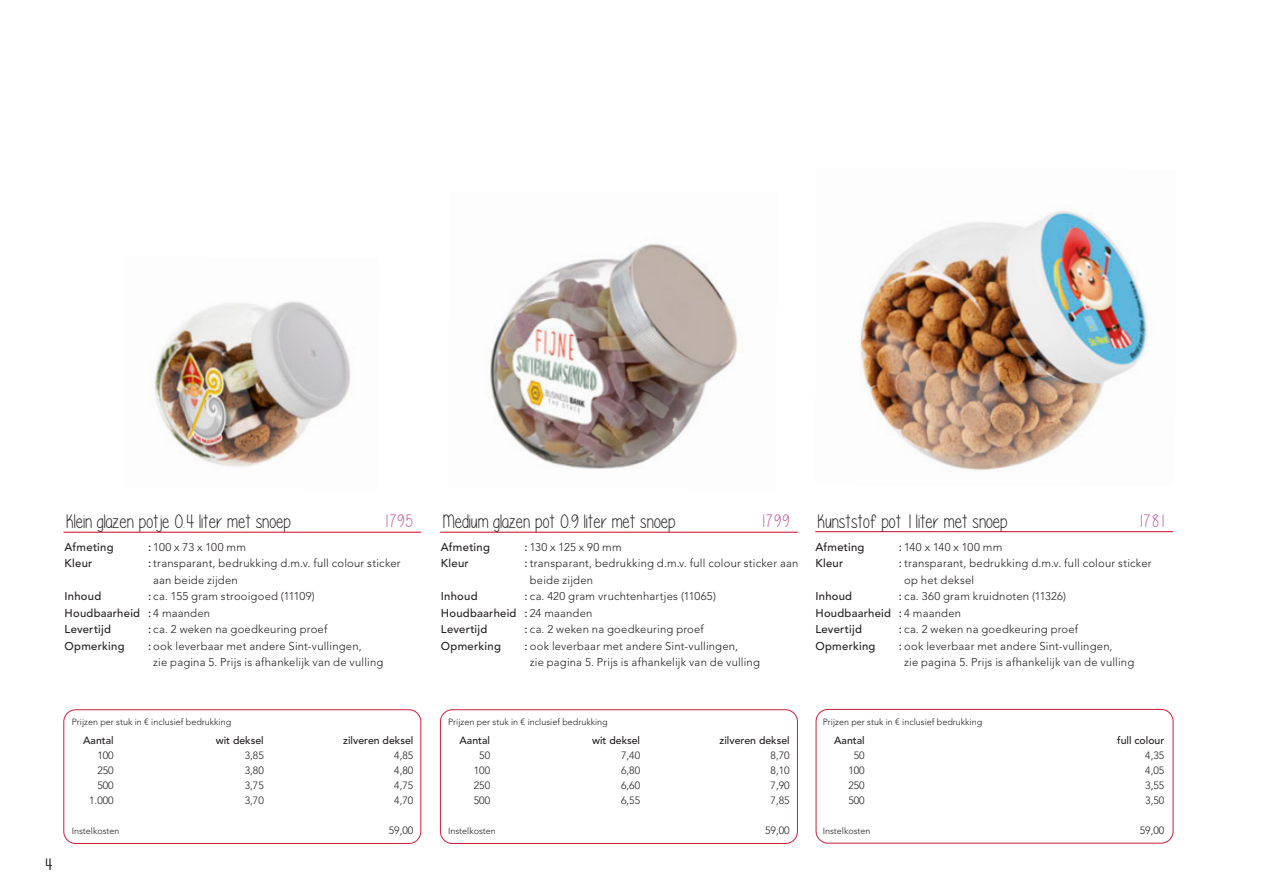
<style>
.page{position:relative;width:1263px;height:893px;background:#fff}
.page>*{position:absolute;margin:0;border:0;box-sizing:border-box;transform-origin:0 0}
.Naam{font:19.5px "Please write me a song";color:#231f20}
.Nummer{font:18px "Please write me a song";letter-spacing:.03em;color:#be529f}
.t1{font:16.5px "Please write me a song";color:#231f20}
.Omschrijving{font:300 11.25px/16.5px "Avenir LT Std";letter-spacing:.02em;color:#231f20}
.Afmeting{font:500 11.25px "Avenir LT Std";letter-spacing:.02em;color:#231f20}
.Omschrijving-2{font:500 11.25px "Avenir LT Std";letter-spacing:.02em;color:#231f20}
.Prijzen{font:300 10.5px "Avenir LT Std";color:#231f20}
.Prijzen-2{font:500 10.5px "Avenir LT Std";color:#231f20}
.Per_stuk{font:300 9px "Avenir LT Std";color:#231f20}
.s1{font-weight:500}
.s2{font-weight:300}
</style>
<div class="page">
<img style="left:490px;top:243px;width:248px;height:226px">
<img style="left:154px;top:301px;width:197px;height:166px">
<img style="left:860px;top:211px;width:288px;height:260px">
<div style="left:63px;top:709px;width:358px;height:135px;border:1px solid #d01e39;border-radius:12px"></div>
<hr style="left:63px;top:532px;width:358px;height:1px;background:#d01e39">
<div style="left:440px;top:709px;width:358px;height:135px;border:1px solid #d01e39;border-radius:12px"></div>
<hr style="left:440px;top:532px;width:358px;height:1px;background:#d01e39">
<div style="left:816px;top:709px;width:357px;height:134px;border:1px solid #d01e39;border-radius:12px"></div>
<hr style="left:815px;top:531px;width:358px;height:1px;background:#d01e39">
<p class="Nummer" style="left:384px;top:511px;width:31px">1795</p>
<p class="Nummer" style="left:760px;top:512px;width:31px">1799</p>
<p class="Nummer" style="left:1138px;top:511px;width:28px">1781</p>
<p class="Naam" style="left:66px;top:511px;width:227px">Klein glazen potje 0.4 liter met snoep</p>
<p class="Naam" style="left:443px;top:511px;width:235px">Medium glazen pot 0.9 liter met snoep</p>
<p class="Naam" style="left:818px;top:511px;width:192px">Kunststof pot 1 liter met snoep</p>
<p class="Afmeting" style="left:65px;top:540px;width:51px">Afmeting</p>
<p class="Afmeting" style="left:65px;top:557px;width:29px">Kleur</p>
<p class="Afmeting" style="left:65px;top:590px;width:38px">Inhoud</p>
<p class="Afmeting" style="left:65px;top:623px;width:48px">Levertijd</p>
<p class="Afmeting" style="left:65px;top:639px;width:62px">Opmerking</p>
<p class="Omschrijving" style="left:148px;top:539px;width:99px"><span class="s1">:</span> 100 x 73 x 100 mm</p>
<p class="Omschrijving" style="left:153px;top:555px;width:249px;text-indent:-5px"><span class="s1">:</span> transparant, bedrukking d.m.v. full colour sticker aan beide zijden</p>
<p class="Omschrijving" style="left:148px;top:588px;width:168px"><span class="s1">:</span> ca. 155 gram strooigoed (11109)</p>
<p class="Omschrijving-2" style="left:65px;top:606px;width:147px">Houdbaarheid : <span class="s2">4 maanden</span></p>
<p class="Omschrijving" style="left:148px;top:621px;width:181px"><span class="s1">:</span> ca. 2 weken na goedkeuring proef</p>
<p class="Omschrijving" style="left:148px;top:638px;width:215px"><span class="s1">:</span> ook leverbaar met andere Sint-vullingen,</p>
<p class="Omschrijving" style="left:153px;top:654px;width:232px">zie pagina 5. Prijs is afhankelijk van de vulling</p>
<p class="Afmeting" style="left:441px;top:540px;width:51px">Afmeting</p>
<p class="Afmeting" style="left:441px;top:557px;width:29px">Kleur</p>
<p class="Afmeting" style="left:441px;top:590px;width:38px">Inhoud</p>
<p class="Afmeting" style="left:441px;top:623px;width:48px">Levertijd</p>
<p class="Afmeting" style="left:441px;top:639px;width:62px">Opmerking</p>
<p class="Omschrijving" style="left:524px;top:539px;width:99px"><span class="s1">:</span> 130 x 125 x 90 mm</p>
<p class="Omschrijving" style="left:530px;top:555px;width:270px;text-indent:-5px"><span class="s1">:</span> transparant, bedrukking d.m.v. full colour sticker aan beide zijden</p>
<p class="Omschrijving" style="left:524px;top:588px;width:193px"><span class="s1">:</span> ca. 420 gram vruchtenhartjes (11065)</p>
<p class="Omschrijving-2" style="left:441px;top:606px;width:153px">Houdbaarheid : <span class="s2">24 maanden</span></p>
<p class="Omschrijving" style="left:524px;top:621px;width:181px"><span class="s1">:</span> ca. 2 weken na goedkeuring proef</p>
<p class="Omschrijving" style="left:524px;top:638px;width:215px"><span class="s1">:</span> ook leverbaar met andere Sint-vullingen,</p>
<p class="Omschrijving" style="left:530px;top:654px;width:232px">zie pagina 5. Prijs is afhankelijk van de vulling</p>
<p class="Afmeting" style="left:815px;top:540px;width:51px">Afmeting</p>
<p class="Afmeting" style="left:815px;top:557px;width:29px">Kleur</p>
<p class="Afmeting" style="left:815px;top:590px;width:38px">Inhoud</p>
<p class="Afmeting" style="left:815px;top:623px;width:48px">Levertijd</p>
<p class="Afmeting" style="left:815px;top:639px;width:62px">Opmerking</p>
<p class="Omschrijving" style="left:899px;top:539px;width:105px"><span class="s1">:</span> 140 x 140 x 100 mm</p>
<p class="Omschrijving" style="left:899px;top:555px;width:254px"><span class="s1">:</span> transparant, bedrukking d.m.v. full colour sticker</p>
<p class="Omschrijving" style="left:904px;top:572px;width:72px">op het deksel</p>
<p class="Omschrijving" style="left:899px;top:588px;width:168px"><span class="s1">:</span> ca. 360 gram kruidnoten (11326)</p>
<p class="Omschrijving-2" style="left:815px;top:606px;width:147px">Houdbaarheid : <span class="s2">4 maanden</span></p>
<p class="Omschrijving" style="left:899px;top:621px;width:181px"><span class="s1">:</span> ca. 2 weken na goedkeuring proef</p>
<p class="Omschrijving" style="left:899px;top:638px;width:215px"><span class="s1">:</span> ook leverbaar met andere Sint-vullingen,</p>
<p class="Omschrijving" style="left:904px;top:654px;width:232px">zie pagina 5. Prijs is afhankelijk van de vulling</p>
<h3 class="t1" style="left:45px;top:856px;width:10px">4</h3>
<p class="Per_stuk" style="left:72px;top:717px;width:161px">Prijzen per stuk in € inclusief bedrukking</p>
<p class="Per_stuk" style="left:448px;top:717px;width:161px">Prijzen per stuk in € inclusief bedrukking</p>
<p class="Prijzen-2" style="left:83px;top:734px;width:32px">Aantal</p>
<p class="Prijzen-2" style="left:216px;top:734px;width:50px">wit deksel</p>
<p class="Prijzen-2" style="left:343px;top:734px;width:72px">zilveren deksel</p>
<p class="Prijzen-2" style="left:460px;top:734px;width:32px">Aantal</p>
<p class="Prijzen-2" style="left:592px;top:734px;width:50px">wit deksel</p>
<p class="Prijzen-2" style="left:719px;top:734px;width:72px">zilveren deksel</p>
<p class="Prijzen" style="left:97px;top:749px;width:18px">100</p>
<p class="Prijzen" style="left:245px;top:749px;width:21px">3,85</p>
<p class="Prijzen" style="left:394px;top:749px;width:21px">4,85</p>
<p class="Prijzen" style="left:97px;top:764px;width:18px">250</p>
<p class="Prijzen" style="left:245px;top:764px;width:21px">3,80</p>
<p class="Prijzen" style="left:394px;top:764px;width:21px">4,80</p>
<p class="Prijzen" style="left:97px;top:779px;width:18px">500</p>
<p class="Prijzen" style="left:245px;top:779px;width:21px">3,75</p>
<p class="Prijzen" style="left:394px;top:779px;width:21px">4,75</p>
<p class="Prijzen" style="left:89px;top:794px;width:26px">1.000</p>
<p class="Prijzen" style="left:245px;top:794px;width:21px">3,70</p>
<p class="Prijzen" style="left:394px;top:794px;width:21px">4,70</p>
<p class="Prijzen" style="left:389px;top:824px;width:26px">59,00</p>
<p class="Per_stuk" style="left:72px;top:825px;width:49px">Instelkosten</p>
<p class="Prijzen" style="left:479px;top:749px;width:12px">50</p>
<p class="Prijzen" style="left:621px;top:749px;width:21px">7,40</p>
<p class="Prijzen" style="left:771px;top:749px;width:21px">8,70</p>
<p class="Prijzen" style="left:474px;top:764px;width:18px">100</p>
<p class="Prijzen" style="left:621px;top:764px;width:21px">6,80</p>
<p class="Prijzen" style="left:771px;top:764px;width:21px">8,10</p>
<p class="Prijzen" style="left:474px;top:779px;width:18px">250</p>
<p class="Prijzen" style="left:621px;top:779px;width:21px">6,60</p>
<p class="Prijzen" style="left:771px;top:779px;width:21px">7,90</p>
<p class="Prijzen" style="left:474px;top:794px;width:18px">500</p>
<p class="Prijzen" style="left:621px;top:794px;width:21px">6,55</p>
<p class="Prijzen" style="left:771px;top:794px;width:21px">7,85</p>
<p class="Prijzen" style="left:765px;top:824px;width:26px">59,00</p>
<p class="Per_stuk" style="left:448px;top:825px;width:49px">Instelkosten</p>
<p class="Per_stuk" style="left:823px;top:717px;width:161px">Prijzen per stuk in € inclusief bedrukking</p>
<p class="Prijzen-2" style="left:834px;top:734px;width:32px">Aantal</p>
<p class="Prijzen-2" style="left:1117px;top:734px;width:49px">full colour</p>
<p class="Prijzen" style="left:854px;top:749px;width:12px">50</p>
<p class="Prijzen" style="left:1145px;top:749px;width:21px">4,35</p>
<p class="Prijzen" style="left:848px;top:764px;width:18px">100</p>
<p class="Prijzen" style="left:1145px;top:764px;width:21px">4,05</p>
<p class="Prijzen" style="left:848px;top:779px;width:18px">250</p>
<p class="Prijzen" style="left:1145px;top:779px;width:21px">3,55</p>
<p class="Prijzen" style="left:848px;top:794px;width:18px">500</p>
<p class="Prijzen" style="left:1145px;top:794px;width:21px">3,50</p>
<p class="Prijzen" style="left:1140px;top:824px;width:26px">59,00</p>
<p class="Per_stuk" style="left:823px;top:825px;width:49px">Instelkosten</p>
</div>
